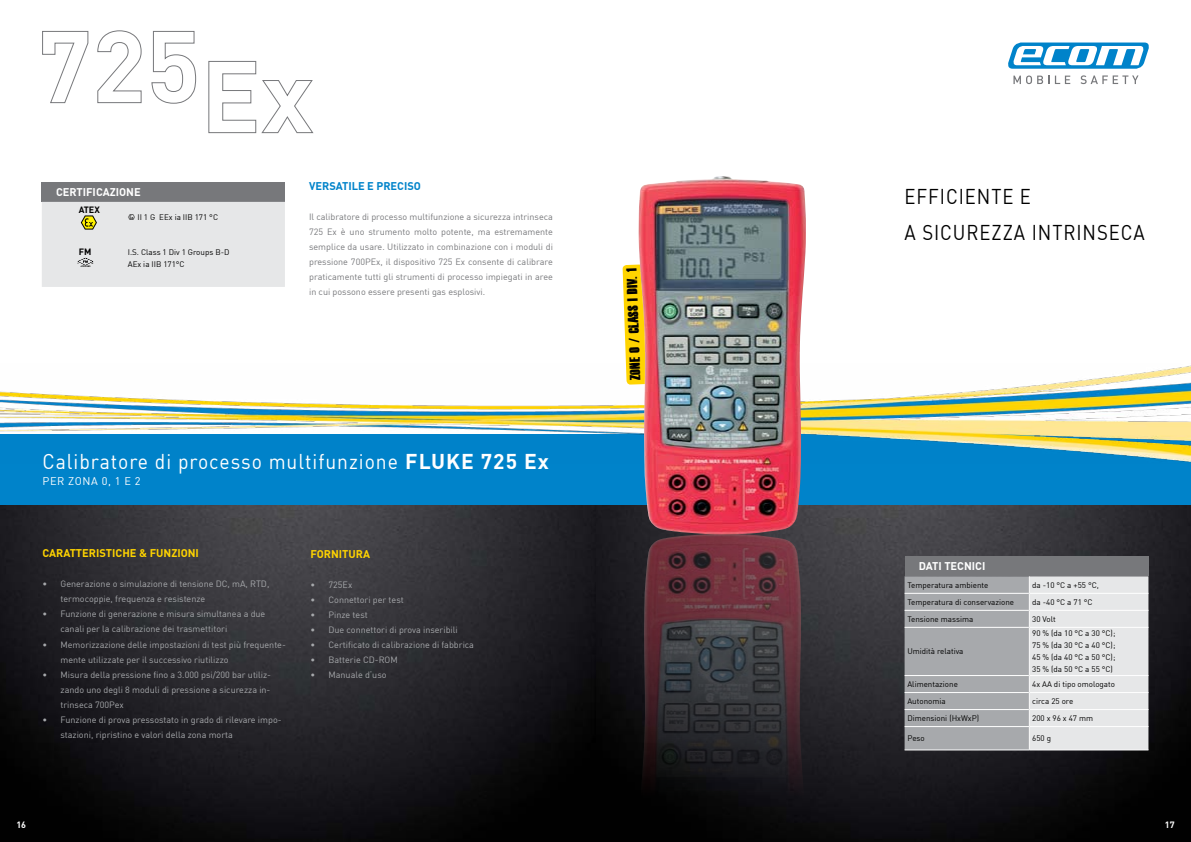
<style>
.page{position:relative;width:1191px;height:842px;background:#fff}
.page>*{position:absolute;margin:0;border:0;box-sizing:border-box;transform-origin:0 0}
.t1{font:21px "Ecom DIN Offc";letter-spacing:.05em;color:#fff;scale:.92 1}
.t2{font:21px/36px "Ecom DIN Offc";letter-spacing:.05em;color:#000;scale:.88 1}
.t3{font:700 11px "DIN Offc";color:#ffd400}
.t4{font:700 11px "DIN Offc";color:#fff}
.t5{font:700 11px "DIN Offc";color:#0083ca}
.t6{font:11px "Ecom DIN Offc";color:#fff}
.t7{font:10.1px "Dead Kansas";color:#000}
.t8{font:9px/15px "DIN Offc";color:#a7a9ac}
.t9{font:9px/15px "DIN Offc";color:#77787b;text-align:justify}
.t10{font:700 9px "DIN Offc";color:#000}
.t11{font:700 9px "DIN Offc";color:#fff}
.t12{font:8px/12px "Ecom DIN Offc";color:#000}
.s1{font-family:"DIN Offc";font-weight:700}
</style>
<div class="page">
<img style="left:595px;top:504px;width:596px;height:338px">
<svg style="left:0;top:504px;width:595px;height:338px;background:#212125"></svg>
<svg style="left:1013px;top:76px;width:57px;height:8px"></svg>
<svg style="left:1080px;top:75px;width:58px;height:9px"></svg>
<svg style="left:1008px;top:43px;width:140px;height:26px"></svg>
<div style="left:0;top:434px;width:1191px;height:70px;background:#0083ca"></div>
<img style="left:0;top:365px;width:1191px;height:98px">
<img style="left:640px;top:534px;width:164px;height:264px">
<svg style="left:622px;top:264px;width:16px;height:121px;background:#fedb2c"></svg>
<img style="left:638px;top:176px;width:168px;height:358px">
<svg style="left:42px;top:30px;width:47px;height:74px"></svg>
<svg style="left:97px;top:30px;width:45px;height:74px"></svg>
<svg style="left:151px;top:30px;width:46px;height:74px"></svg>
<svg style="left:208px;top:60px;width:106px;height:74px"></svg>
<div style="left:42px;top:182px;width:243px;height:20px;background:#77787b"></div>
<div style="left:904px;top:556px;width:244px;height:20px;background:#77787b"></div>
<hr style="left:1029px;top:750px;width:119px;height:1px;background:#fff">
<hr style="left:904px;top:750px;width:125px;height:1px;background:#fff">
<svg style="left:904px;top:576px;width:244px;height:174px;background:#c7c8ca"></svg>
<div style="left:42px;top:202px;width:243px;height:85px;background:#e6e7e8"></div>
<p class="t4" style="left:56px;top:185px;width:14px">CERTIFICAZIONE</p>
<p class="t10" style="left:79px;top:203px;width:23px">ATEX</p>
<p class="t12" style="left:128px;top:211px;width:92px">† II 1 G EEx ia IIB 171 °C</p>
<p class="t10" style="left:79px;top:246px;width:14px">FM</p>
<p class="t12" style="left:128px;top:246px;width:103px">I.S. Class 1 Div 1 Groups B-D<br>AEx ia IIB 171°C</p>
<p class="t5" style="left:309px;top:179px;width:113px">VERSATILE E PRECISO</p>
<p class="t9" style="left:309px;top:209px;width:245px">Il calibratore di processo multifunzione a sicurezza intrinseca 725 Ex è uno strumento molto potente, ma estremamente semplice da usare. Utilizzato in combinazione con i moduli di pressione 700PEx, il dispositivo 725 Ex consente di calibrare praticamente tutti gli strumenti di processo impiegati in aree in cui possono essere presenti gas esplosivi.</p>
<h1 class="t1" style="left:43px;top:448px;width:552px">Calibratore di processo multifunzione <span class="s1">FLUKE 725 EX</span></h1>
<p class="t6" style="left:43px;top:474px;width:8px">per</p>
<p class="t6" style="left:68px;top:474px;width:9px">zona</p>
<p class="t6" style="left:102px;top:474px;width:40px">0, 1 e 2</p>
<p class="t3" style="left:43px;top:546px;width:158px">CARATTERISTICHE &amp; FUNZIONI</p>
<p class="t8" style="left:61px;top:576px;width:210px;text-indent:-18px">• Generazione o simulazione di tensione DC, mA, RTD, termocoppie, frequenza e resistenze</p>
<p class="t8" style="left:61px;top:606px;width:206px;text-indent:-18px">• Funzione di generazione e misura simultanea a due canali per la calibrazione dei trasmettitori</p>
<p class="t8" style="left:61px;top:637px;width:227px;text-indent:-18px">• Memorizzazione delle impostazioni di test più frequente&shy;mente utilizzate per il successivo riutilizzo</p>
<p class="t8" style="left:61px;top:667px;width:212px;text-align:justify;text-indent:-18px">• Misura della pressione fino a 3.000 psi/200 bar utiliz&shy;zando uno degli 8 moduli di pressione a sicurezza in&shy;trinseca 700Pex</p>
<p class="t8" style="left:61px;top:712px;width:223px;text-indent:-18px">• Funzione di prova pressostato in grado di rilevare impo&shy;stazioni, ripristino e valori della zona morta</p>
<p class="t3" style="left:310px;top:547px;width:14px">FORNITURA</p>
<p class="t8" style="left:310px;top:577px;width:43px">• 725Ex</p>
<p class="t8" style="left:310px;top:592px;width:95px">• Connettori per test</p>
<p class="t8" style="left:310px;top:607px;width:59px">• Pinze test</p>
<p class="t8" style="left:310px;top:622px;width:149px">• Due connettori di prova inseribili</p>
<p class="t8" style="left:310px;top:637px;width:165px">• Certificato di calibrazione di fabbrica</p>
<p class="t8" style="left:310px;top:652px;width:89px">• Batterie CD-ROM</p>
<p class="t8" style="left:310px;top:667px;width:78px">• Manuale d‘uso</p>
<p class="t7" style="left:630px;top:380px;width:114px;rotate:-92deg">Zone 0 / Class I Div. 1</p>
<h1 class="t2" style="left:904px;top:178px;width:274px">EFFICIENTE E<br>A SICUREZZA INTRINSECA</h1>
<p class="t4" style="left:918px;top:559px;width:33px">DATI TECNICI</p>
<p class="t12" style="left:907px;top:579px;width:82px">Temperatura ambiente</p>
<p class="t12" style="left:1032px;top:579px;width:68px">da -10 °C a +55 °C,</p>
<p class="t12" style="left:907px;top:596px;width:108px">Temperatura di conservazione</p>
<p class="t12" style="left:1032px;top:596px;width:62px">da -40 °C a 71 °C</p>
<p class="t12" style="left:907px;top:613px;width:67px">Tensione massima</p>
<p class="t12" style="left:1032px;top:613px;width:25px">30 Volt</p>
<p class="t12" style="left:907px;top:645px;width:58px">Umidità relativa</p>
<p class="t12" style="left:1032px;top:627px;width:85px;text-align:justify">90 % (da 10 °C a 30 °C); 75 % (da 30 °C a 40 °C); 45 % (da 40 °C a 50 °C); 35 % (da 50 °C a 55 °C)</p>
<p class="t12" style="left:907px;top:678px;width:52px">Alimentazione</p>
<p class="t12" style="left:1032px;top:678px;width:84px">4x AA di tipo omologato</p>
<p class="t12" style="left:907px;top:695px;width:40px">Autonomia</p>
<p class="t12" style="left:1032px;top:695px;width:43px">circa 25 ore</p>
<p class="t12" style="left:907px;top:712px;width:73px">Dimensioni (HxWxP)</p>
<p class="t12" style="left:1032px;top:712px;width:62px">200 x 96 x 47 mm</p>
<p class="t12" style="left:907px;top:732px;width:19px">Peso</p>
<p class="t12" style="left:1032px;top:732px;width:20px">650 g</p>
<p class="t11" style="left:16px;top:819px;width:11px">16</p>
<p class="t11" style="left:1164px;top:819px;width:11px">17</p>
</div>
